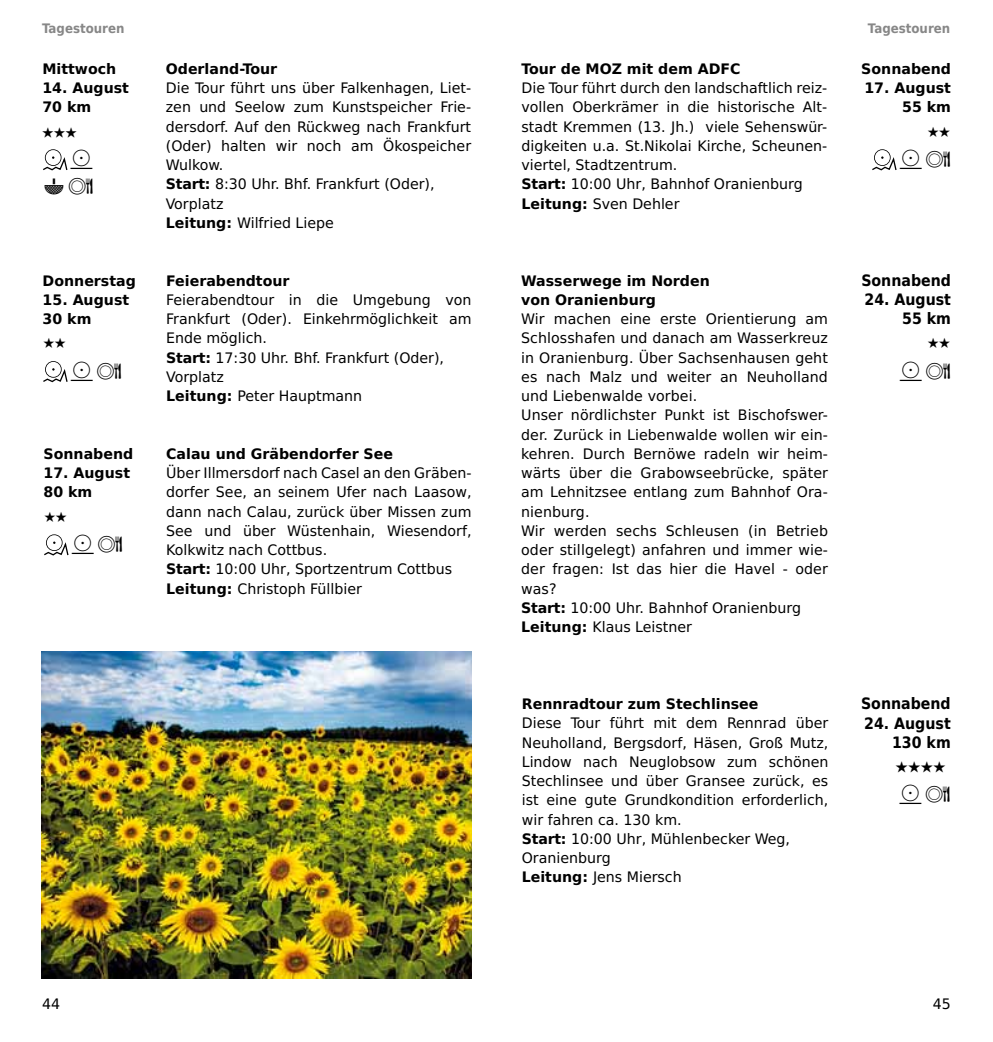
<style>
.page{position:relative;width:993px;height:1042px;background:#fff}
.page>*{position:absolute;margin:0;border:0;box-sizing:border-box;transform-origin:0 0}
.t1{font:22.75px/27.3px "ADFC Picto PP";letter-spacing:.125em;color:#000;text-align:right}
.t2{font:21px "ADFC Picto PP";color:#000}
.t3{font:700 15.75px/19.2px "DejaVu Sans Condensed";color:#000;text-align:right}
.t4{font:14.53px/19.2px "DejaVu Sans Condensed";color:#000;scale:1.09 1}
.t5{font:700 14.53px/19.2px "DejaVu Sans Condensed";color:#000;scale:1.09 1}
.t6{font:700 13.12px "DejaVu Sans Condensed";color:#878787}
.s1{font-weight:700}
</style>
<div class="page">
<svg style="left:43px;top:149px;width:25px;height:22px"></svg>
<svg style="left:43px;top:361px;width:25px;height:22px"></svg>
<svg style="left:44px;top:534px;width:25px;height:22px"></svg>
<svg style="left:872px;top:149px;width:25px;height:22px"></svg>
<img style="left:42px;top:651px;width:429px;height:327px">
<p class="t6" style="left:42px;top:18px;width:84px">Tagestouren</p>
<p class="t6" style="left:867px;top:18px;width:84px">Tagestouren</p>
<p class="t5" style="left:42px;top:59px;width:69px">Mittwoch</p>
<p class="t5" style="left:42px;top:78px;width:81px">14. August<br>70 km</p>
<h2 class="t2" style="left:42px;top:121px;width:39px">Ă</h2>
<h1 class="t1" style="left:42px;top:145px;width:53px">I<br>KN</h1>
<p class="t5" style="left:861px;top:59px;width:84px">Sonnabend</p>
<p class="t5" style="left:864px;top:78px;width:81px;text-align:right">17. August<br>55 km</p>
<h1 class="t1" style="left:899px;top:118px;width:53px">*<br>IN</h1>
<p class="t5" style="left:166px;top:59px;width:104px">Oderland-Tour</p>
<p class="t4" style="left:166px;top:78px;width:281px">Die Tour führt uns über Falkenhagen, Liet&shy;zen und Seelow zum Kunstspeicher Frie&shy;dersdorf. Auf den Rückweg nach Frankfurt (Oder) halten wir noch am Ökospeicher<br>Wulkow.<br><span class="s1">Start:</span> 8:30 Uhr. Bhf. Frankfurt (Oder),<br>Vorplatz<br><span class="s1">Leitung:</span> Wilfried Liepe</p>
<p class="t5" style="left:521px;top:59px;width:202px">Tour de MOZ mit dem ADFC</p>
<p class="t4" style="left:521px;top:78px;width:282px">Die Tour führt durch den landschaftlich reiz&shy;vollen Oberkrämer in die historische Alt&shy;stadt Kremmen (13. Jh.) viele Sehenswür&shy;digkeiten u.a. St.Nikolai Kirche, Scheunen&shy;viertel, Stadtzentrum.<br><span class="s1">Start:</span> 10:00 Uhr, Bahnhof Oranienburg <span class="s1">Leitung:</span> Sven Dehler</p>
<p class="t5" style="left:43px;top:270px;width:87px">Donnerstag</p>
<p class="t5" style="left:43px;top:290px;width:81px">15. August<br>30 km</p>
<h1 class="t1" style="left:43px;top:330px;width:26px">*</h1>
<h1 class="t1" style="left:70px;top:357px;width:53px">IN</h1>
<p class="t5" style="left:43px;top:444px;width:84px">Sonnabend</p>
<p class="t5" style="left:43px;top:463px;width:81px">17. August<br>80 km</p>
<h1 class="t1" style="left:43px;top:503px;width:26px">*</h1>
<h1 class="t1" style="left:71px;top:530px;width:53px">IN</h1>
<p class="t5" style="left:166px;top:270px;width:115px">Feierabendtour</p>
<p class="t4" style="left:166px;top:290px;width:281px">Feierabendtour in die Umgebung von<br>Frankfurt (Oder). Einkehrmöglichkeit am<br>Ende möglich.<br><span class="s1">Start:</span> 17:30 Uhr. Bhf. Frankfurt (Oder),<br>Vorplatz<br><span class="s1">Leitung:</span> Peter Hauptmann</p>
<p class="t5" style="left:166px;top:444px;width:209px">Calau und Gräbendorfer See</p>
<p class="t4" style="left:166px;top:463px;width:281px">Über Illmersdorf nach Casel an den Gräben&shy;dorfer See, an seinem Ufer nach Laasow, dann nach Calau, zurück über Missen zum See und über Wüstenhain, Wiesendorf, Kolkwitz nach Cottbus.<br><span class="s1">Start:</span> 10:00 Uhr, Sportzentrum Cottbus <span class="s1">Leitung:</span> Christoph Füllbier</p>
<p class="t5" style="left:521px;top:270px;width:174px">Wasserwege im Norden von Oranienburg</p>
<p class="t4" style="left:521px;top:309px;width:283px">Wir machen eine erste Orientierung am Schlosshafen und danach am Wasserkreuz in Oranienburg. Über Sachsenhausen geht es nach Malz und weiter an Neuholland und Liebenwalde vorbei.<br>Unser nördlichster Punkt ist Bischofswer&shy;der. Zurück in Liebenwalde wollen wir ein&shy;kehren. Durch Bernöwe radeln wir heim&shy;wärts über die Grabowseebrücke, später am Lehnitzsee entlang zum Bahnhof Ora&shy;nienburg.<br>Wir werden sechs Schleusen (in Betrieb oder stillgelegt) anfahren und immer wie&shy;der fragen: Ist das hier die Havel - oder was?<br><span class="s1">Start:</span> 10:00 Uhr. Bahnhof Oranienburg <span class="s1">Leitung:</span> Klaus Leistner</p>
<p class="t5" style="left:521px;top:694px;width:218px">Rennradtour zum Stechlinsee</p>
<p class="t4" style="left:521px;top:713px;width:283px">Diese Tour führt mit dem Rennrad über<br>Neuholland, Bergsdorf, Häsen, Groß Mutz,<br>Lindow nach Neuglobsow zum schönen<br>Stechlinsee und über Gransee zurück, es ist eine gute Grundkondition erforderlich, wir fahren ca. 130 km.<br><span class="s1">Start:</span> 10:00 Uhr, Mühlenbecker Weg,<br>Oranienburg<br><span class="s1">Leitung:</span> Jens Miersch</p>
<p class="t3" style="left:861px;top:270px;width:91px">Sonnabend</p>
<p class="t3" style="left:864px;top:289px;width:88px">24. August<br>55 km</p>
<h1 class="t1" style="left:899px;top:330px;width:53px">*<br>IN</h1>
<p class="t3" style="left:860px;top:693px;width:91px">Sonnabend</p>
<p class="t3" style="left:863px;top:713px;width:88px">24. August<br>130 km</p>
<h1 class="t1" style="left:895px;top:753px;width:56px;text-align:left">ă<br>IN</h1>
<p class="t4" style="left:42px;top:994px;width:18px">44</p>
<p class="t4" style="left:932px;top:994px;width:18px">45</p>
</div>
